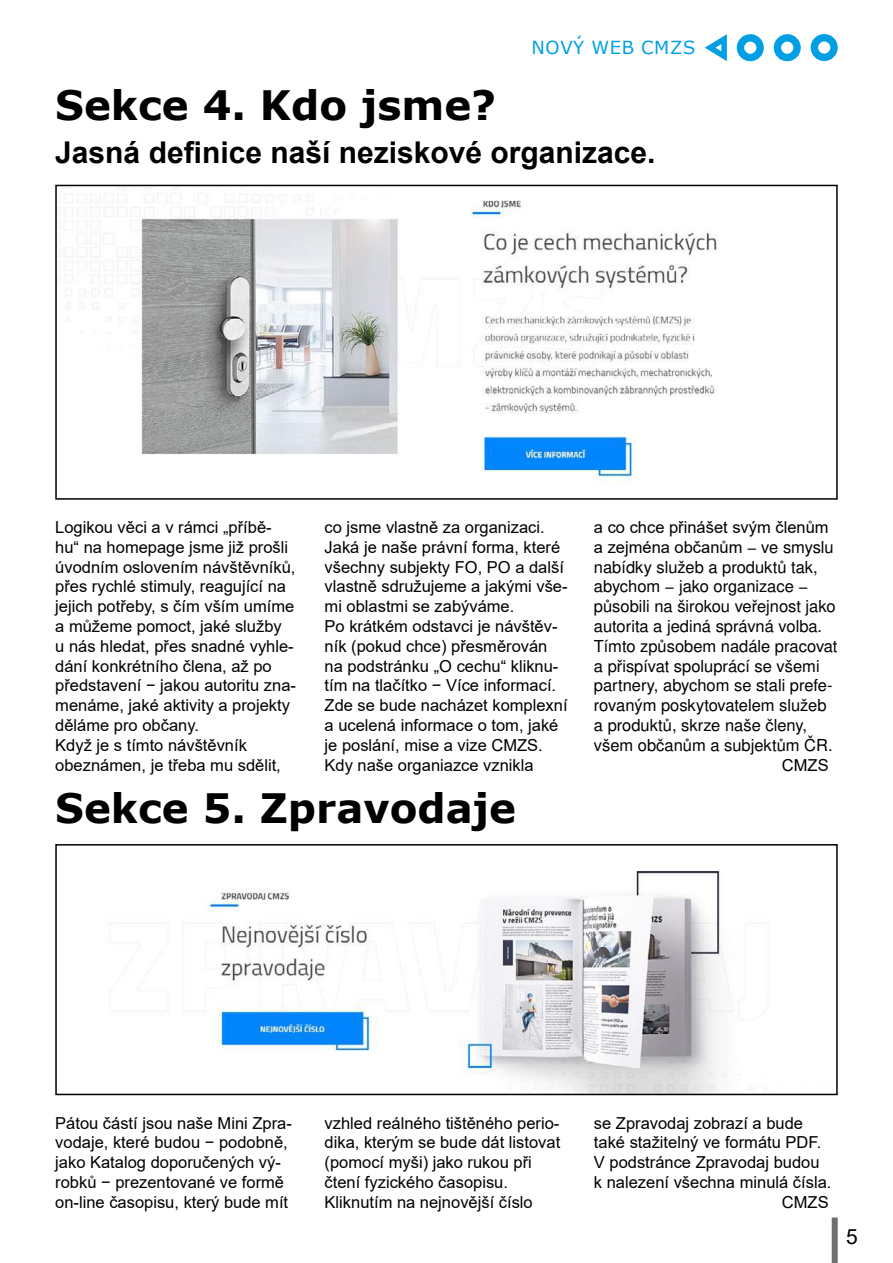
<style>
.page{position:relative;width:893px;height:1263px;background:#fff}
.page>*{position:absolute;margin:0;border:0;box-sizing:border-box;transform-origin:0 0}
.t1{font:700 40.5px "Verdana";color:#000}
.t2{font:700 30px "Arial";color:#000}
.t3{font:21px "Arial";color:#000}
.t4{font:18px "Verdana";letter-spacing:.035em;color:#009fe3}
.t5{font:16.5px/19.8px "Arial";color:#000}
.t6{font:16.5px/19.8px "Nimbus San L";color:#000}
.s1{font-family:"Nimbus San L"}
</style>
<div class="page">
<div style="left:832px;top:1217px;width:6px;height:46px;background:#706f6f"></div>
<div style="left:811px;top:34px;width:27px;height:27px;border:7px solid #009fe3;border-radius:50%"></div>
<div style="left:774px;top:34px;width:27px;height:27px;border:7px solid #009fe3;border-radius:50%"></div>
<div style="left:737px;top:34px;width:27px;height:27px;border:7px solid #009fe3;border-radius:50%"></div>
<svg style="left:705px;top:34px;width:22px;height:27px"></svg>
<img style="left:58px;top:188px;width:659px;height:296px">
<div style="left:55px;top:185px;width:783px;height:315px;border:2px solid #000"></div>
<img style="left:109px;top:871px;width:657px;height:221px">
<div style="left:55px;top:844px;width:783px;height:251px;border:2px solid #000"></div>
<p class="t4" style="left:531px;top:35px;width:165px">NOVÝ WEB CMZS</p>
<h1 class="t1" style="left:55px;top:77px;width:442px">Sekce 4. Kdo jsme?</h1>
<h2 class="t2" style="left:55px;top:132px;width:602px">Jasná definice naší neziskové organizace.</h2>
<p class="t5" style="left:55px;top:517px;width:242px">Logikou věci a v rámci „příbě&shy;hu“ na homepage jsme již prošli úvodním oslovením návštěvníků, přes rychlé stimuly, reagující na jejich potřeby, s čím vším umíme a můžeme pomoct, jaké služby<br>u nás hledat, přes snadné vyhle&shy;dání konkrétního člena, až po představení − jakou autoritu zna&shy;menáme, jaké aktivity a projekty děláme pro občany.<br>Když je s tímto návštěvník obeznámen, je třeba mu sdělit,</p>
<p class="t5" style="left:325px;top:517px;width:245px">co jsme vlastně za organizaci.<br>Jaká je naše právní forma, které všechny subjekty FO, PO a další vlastně sdružujeme a jakými vše&shy;mi oblastmi se zabýváme.<br>Po krátkém odstavci je návštěv&shy;ník (pokud chce) přesměrován na podstránku „O cechu“ kliknu&shy;tím na tlačítko − Více informací.<br>Zde se bude nacházet komplexní a ucelená informace o tom, jaké je poslání, mise a vize CMZS.<br>Kdy naše organiazce vznikla</p>
<p class="t5" style="left:594px;top:517px;width:241px">a co chce přinášet svým členům a zejména občanům <span class="s1">− ve smyslu</span></p>
<p class="t6" style="left:594px;top:556px;width:245px">nabídky služeb a produktů tak, abychom − jako organizace − působili na širokou veřejnost jako autorita a jediná správná volba.<br>Tímto způsobem nadále pracovat a přispívat spoluprácí se všemi partnery, abychom se stali prefe&shy;rovaným poskytovatelem služeb a produktů, skrze naše členy, všem občanům a subjektům ČR.</p>
<p class="t5" style="left:782px;top:755px;width:48px">CMZS</p>
<h1 class="t1" style="left:55px;top:779px;width:462px">Sekce 5. Zpravodaje</h1>
<p class="t5" style="left:55px;top:1113px;width:238px">Pátou částí jsou naše Mini Zpra&shy;vodaje, které budou − podobně, jako Katalog doporučených vý&shy;robků − prezentované ve formě on-line časopisu, který bude mít</p>
<p class="t5" style="left:325px;top:1113px;width:237px">vzhled reálného tištěného perio&shy;dika, kterým se bude dát listovat (pomocí myši) jako rukou při čtení fyzického časopisu.<br>Kliknutím na nejnovější číslo</p>
<p class="t5" style="left:594px;top:1113px;width:211px">se Zpravodaj zobrazí a bude</p>
<p class="t5" style="left:594px;top:1132px;width:229px">také stažitelný ve formátu PDF.</p>
<p class="t5" style="left:594px;top:1152px;width:227px">V podstránce Zpravodaj budou</p>
<p class="t5" style="left:594px;top:1172px;width:239px">k nalezení všechna minulá čísla.</p>
<p class="t5" style="left:782px;top:1192px;width:48px">CMZS</p>
<p class="t3" style="left:846px;top:1222px;width:13px">5</p>
</div>
